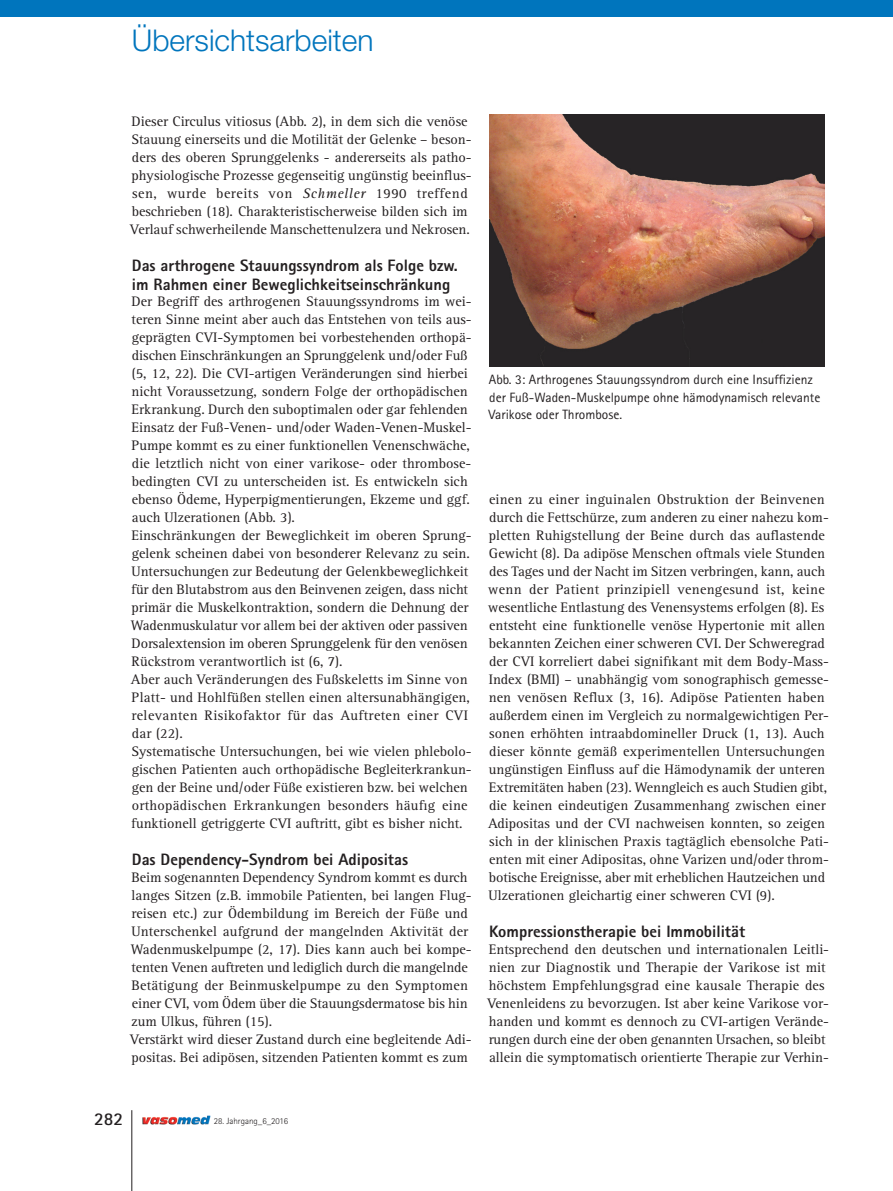
<style>
.page{position:relative;width:893px;height:1191px;background:#fff}
.page>*{position:absolute;margin:0;border:0;box-sizing:border-box;transform-origin:0 0}
.t1{font:300 30px "Helvetica Neue LT Std";color:#0075bd}
.t2{font:700 18px "Rotis Sans Serif Std";color:#231f20}
._03_Sub_11{font:800 16.5px/19.5px "Rotis Sans Serif Std";color:#231f20}
._03_Body{font:14.25px/18px "Rotis Serif Std";color:#231f20}
._03_Inhalt_Bildunter{font:13.5px/17.2px "Rotis Sans Serif Std";color:#231f20}
.t3{font:300 9px "Rotis Sans Serif Std";color:#231f20}
.s1{font-style:italic}
</style>
<div class="page">
<img style="left:142px;top:1115px;width:68px;height:9px">
<hr style="left:132px;top:1110px;width:1px;height:81px;background:#231f20">
<div style="left:0;top:0;width:893px;height:17px;background:#0075bd"></div>
<img style="left:489px;top:114px;width:336px;height:252px">
<h1 class="t1" style="left:132px;top:22px;width:243px">Übersichtsarbeiten</h1>
<p class="_03_Body" style="left:130px;top:113px;width:343px">Dieser Circulus vitiosus (Abb. 2), in dem sich die venöse Stauung einerseits und die Motilität der Gelenke – beson&shy;ders des oberen Sprunggelenks - andererseits als patho&shy;physiologische Prozesse gegenseitig ungünstig beeinflus&shy;sen, wurde bereits von <span class="s1">Schmeller</span> 1990 treffend beschrieben (18). Charakteristischerweise bilden sich im Verlauf schwerheilende Manschettenulzera und Nekrosen.</p>
<p class="_03_Sub_11" style="left:132px;top:255px;width:327px">Das arthrogene Stauungssyndrom als Folge bzw. im Rahmen einer Beweglichkeitseinschränkung</p>
<p class="_03_Body" style="left:131px;top:293px;width:342px">Der Begriff des arthrogenen Stauungssyndroms im wei&shy;teren Sinne meint aber auch das Entstehen von teils aus&shy;geprägten CVI-Symptomen bei vorbestehenden orthopä&shy;dischen Einschränkungen an Sprunggelenk und/oder Fuß (5, 12, 22). Die CVI-artigen Veränderungen sind hierbei nicht Voraussetzung, sondern Folge der orthopädischen Erkrankung. Durch den suboptimalen oder gar fehlenden Einsatz der Fuß-Venen- und/oder Waden-Venen-Muskel-Pumpe kommt es zu einer funktionellen Venenschwäche, die letztlich nicht von einer varikose- oder thrombose&shy;bedingten CVI zu unterscheiden ist. Es entwickeln sich ebenso Ödeme, Hyperpigmentierungen, Ekzeme und ggf. auch Ulzerationen (Abb. 3).</p>
<p class="_03_Body" style="left:131px;top:527px;width:342px">Einschränkungen der Beweglichkeit im oberen Sprung&shy;gelenk scheinen dabei von besonderer Relevanz zu sein.<br>Untersuchungen zur Bedeutung der Gelenkbeweglichkeit für den Blutabstrom aus den Beinvenen zeigen, dass nicht primär die Muskelkontraktion, sondern die Dehnung der Wadenmuskulatur vor allem bei der aktiven oder passiven Dorsalextension im oberen Sprunggelenk für den venösen Rückstrom verantwortlich ist (6, 7).</p>
<p class="_03_Body" style="left:131px;top:671px;width:341px">Aber auch Veränderungen des Fußskeletts im Sinne von Platt- und Hohlfüßen stellen einen altersunabhängigen, relevanten Risikofaktor für das Auftreten einer CVI dar (22).</p>
<p class="_03_Body" style="left:131px;top:743px;width:342px">Systematische Untersuchungen, bei wie vielen phlebolo&shy;gischen Patienten auch orthopädische Begleiterkrankun&shy;gen der Beine und/oder Füße existieren bzw. bei welchen orthopädischen Erkrankungen besonders häufig eine funktionell getriggerte CVI auftritt, gibt es bisher nicht.</p>
<p class="_03_Sub_11" style="left:132px;top:849px;width:278px">Das Dependency-Syndrom bei Adipositas</p>
<p class="_03_Body" style="left:131px;top:869px;width:342px">Beim sogenannten Dependency Syndrom kommt es durch langes Sitzen (z.B. immobile Patienten, bei langen Flug&shy;reisen etc.) zur Ödembildung im Bereich der Füße und Unterschenkel aufgrund der mangelnden Aktivität der Wadenmuskelpumpe (2, 17). Dies kann auch bei kompe&shy;tenten Venen auftreten und lediglich durch die mangelnde Betätigung der Beinmuskelpumpe zu den Symptomen einer CVI, vom Ödem über die Stauungsdermatose bis hin zum Ulkus, führen (15).</p>
<p class="_03_Body" style="left:130px;top:1031px;width:343px">Verstärkt wird dieser Zustand durch eine begleitende Adi&shy;positas. Bei adipösen, sitzenden Patienten kommt es zum</p>
<p class="_03_Inhalt_Bildunter" style="left:488px;top:371px;width:333px">Abb. 3: Arthrogenes Stauungssyndrom durch eine Insuffizienz der Fuß-Waden-Muskelpumpe ohne hämodynamisch relevante<br>Varikose oder Thrombose.</p>
<p class="_03_Body" style="left:488px;top:491px;width:342px">einen zu einer inguinalen Obstruktion der Beinvenen durch die Fettschürze, zum anderen zu einer nahezu kom&shy;pletten Ruhigstellung der Beine durch das auflastende Gewicht (8). Da adipöse Menschen oftmals viele Stunden des Tages und der Nacht im Sitzen verbringen, kann, auch wenn der Patient prinzipiell venengesund ist, keine wesentliche Entlastung des Venensystems erfolgen (8). Es entsteht eine funktionelle venöse Hypertonie mit allen bekannten Zeichen einer schweren CVI. Der Schweregrad der CVI korreliert dabei signifikant mit dem Body-Mass-Index (BMI) – unabhängig vom sonographisch gemesse&shy;nen venösen Reflux (3, 16). Adipöse Patienten haben außerdem einen im Vergleich zu normalgewichtigen Per&shy;sonen erhöhten intraabdomineller Druck (1, 13). Auch dieser könnte gemäß experimentellen Untersuchungen ungünstigen Einfluss auf die Hämodynamik der unteren Extremitäten haben (23). Wenngleich es auch Studien gibt, die keinen eindeutigen Zusammenhang zwischen einer Adipositas und der CVI nachweisen konnten, so zeigen sich in der klinischen Praxis tagtäglich ebensolche Pati&shy;enten mit einer Adipositas, ohne Varizen und/oder throm&shy;botische Ereignisse, aber mit erheblichen Hautzeichen und Ulzerationen gleichartig einer schweren CVI (9).</p>
<p class="_03_Sub_11" style="left:489px;top:921px;width:257px">Kompressionstherapie bei Immobilität</p>
<p class="_03_Body" style="left:487px;top:941px;width:343px">Entsprechend den deutschen und internationalen Leitli&shy;nien zur Diagnostik und Therapie der Varikose ist mit höchstem Empfehlungsgrad eine kausale Therapie des Venenleidens zu bevorzugen. Ist aber keine Varikose vor&shy;handen und kommt es dennoch zu CVI-artigen Verände&shy;rungen durch eine der oben genannten Ursachen, so bleibt allein die symptomatisch orientierte Therapie zur Verhin-</p>
<p class="t2" style="left:94px;top:1107px;width:30px">282</p>
<p class="t3" style="left:214px;top:1115px;width:76px">28. Jahrgang_6_2016</p>
</div>
